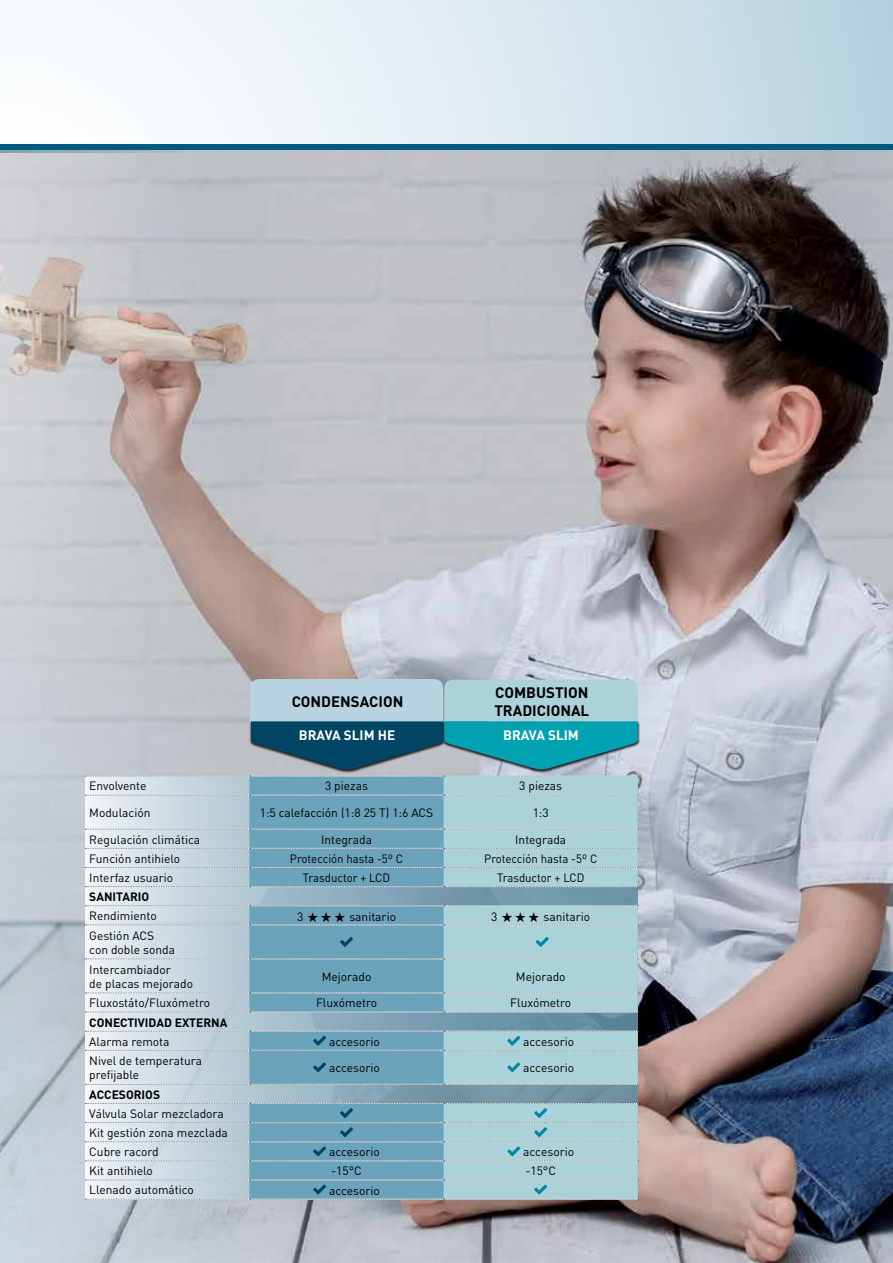
<style>
.page{position:relative;width:893px;height:1263px;background:#fff}
.page>*{position:absolute;margin:0;border:0;box-sizing:border-box;transform-origin:0 0}
.t1{font:700 15px/18px "DIN";color:#000}
.t2{font:700 13.5px "DIN";color:#fff}
.t3{font:12px/13.5px "DIN";color:#000}
.t4{font:12px "DIN";color:#000;scale:.95 1}
.t5{font:700 12px "DIN";color:#000}
</style>
<div class="page">
<svg style="left:0;top:0;width:893px;height:145px"></svg>
<svg style="left:0;top:145px;width:893px;height:6px;background:#1e6b87"></svg>
<img style="left:0;top:151px;width:893px;height:1112px">
<svg style="left:85px;top:777px;width:164px;height:403px;background:#d0dde4"></svg>
<svg style="left:249px;top:777px;width:195px;height:403px;background:#73a5bc"></svg>
<svg style="left:444px;top:777px;width:194px;height:403px;background:#a0c5cf"></svg>
<svg style="left:85px;top:795px;width:553px;height:1px"></svg>
<svg style="left:85px;top:829px;width:553px;height:1px"></svg>
<svg style="left:85px;top:848px;width:553px;height:1px"></svg>
<svg style="left:85px;top:867px;width:553px;height:1px"></svg>
<svg style="left:85px;top:886px;width:553px;height:1px"></svg>
<svg style="left:85px;top:958px;width:553px;height:1px"></svg>
<svg style="left:85px;top:992px;width:553px;height:1px"></svg>
<svg style="left:85px;top:1012px;width:553px;height:1px"></svg>
<svg style="left:85px;top:1084px;width:553px;height:1px"></svg>
<svg style="left:340px;top:937px;width:13px;height:10px"></svg>
<svg style="left:536px;top:937px;width:13px;height:10px"></svg>
<svg style="left:85px;top:1031px;width:553px;height:20px;background:#a1c3cf"></svg>
<svg style="left:313px;top:1062px;width:13px;height:10px"></svg>
<svg style="left:507px;top:1062px;width:13px;height:10px"></svg>
<svg style="left:85px;top:1103px;width:553px;height:58px;background:#a0c3d0"></svg>
<svg style="left:85px;top:1180px;width:553px;height:20px;background:#a1c3d0"></svg>
<svg style="left:85px;top:678px;width:553px;height:99px;background:#89b1bd"></svg>
<svg style="left:85px;top:905px;width:553px;height:20px;background:#a2c3d0"></svg>
<p class="t1" style="left:292px;top:692px;width:113px">CONDENSACION</p>
<p class="t1" style="left:494px;top:683px;width:96px">COMBUSTION<br>TRADICIONAL</p>
<p class="t2" style="left:299px;top:726px;width:98px">BRAVA SLIM HE</p>
<p class="t2" style="left:503px;top:726px;width:77px">BRAVA SLIM</p>
<p class="t3" style="left:89px;top:779px;width:59px">Envolvente</p>
<p class="t3" style="left:325px;top:779px;width:44px">3 piezas</p>
<p class="t3" style="left:519px;top:779px;width:44px">3 piezas</p>
<p class="t3" style="left:89px;top:806px;width:63px">Modulación</p>
<p class="t3" style="left:260px;top:806px;width:175px">1:5 calefacción (1:8 25 T) 1:6 ACS</p>
<p class="t3" style="left:533px;top:806px;width:18px">1:3</p>
<p class="t3" style="left:89px;top:832px;width:112px">Regulación climática</p>
<p class="t3" style="left:321px;top:832px;width:52px">Integrada</p>
<p class="t3" style="left:515px;top:832px;width:52px">Integrada</p>
<p class="t3" style="left:89px;top:851px;width:92px">Función antihielo</p>
<p class="t4" style="left:290px;top:851px;width:121px">Protección hasta -5º C</p>
<p class="t4" style="left:484px;top:851px;width:121px">Protección hasta -5º C</p>
<p class="t3" style="left:89px;top:871px;width:85px">Interfaz usuario</p>
<p class="t4" style="left:303px;top:870px;width:93px">Trasductor + LCD</p>
<p class="t4" style="left:497px;top:870px;width:93px">Trasductor + LCD</p>
<p class="t5" style="left:89px;top:889px;width:61px">SANITARIO</p>
<p class="t3" style="left:89px;top:909px;width:69px">Rendimiento</p>
<p class="t3" style="left:297px;top:910px;width:8px">3</p>
<p class="t3" style="left:349px;top:910px;width:48px">sanitario</p>
<p class="t3" style="left:491px;top:910px;width:8px">3</p>
<p class="t3" style="left:544px;top:910px;width:48px">sanitario</p>
<p class="t3" style="left:89px;top:929px;width:87px">Gestión ACS con doble sonda</p>
<p class="t3" style="left:89px;top:963px;width:105px">Intercambiador<br>de placas mejorado</p>
<p class="t3" style="left:322px;top:969px;width:51px">Mejorado</p>
<p class="t3" style="left:516px;top:969px;width:51px">Mejorado</p>
<p class="t3" style="left:89px;top:996px;width:122px">Fluxostáto/Fluxómetro</p>
<p class="t3" style="left:316px;top:996px;width:63px">Fluxómetro</p>
<p class="t3" style="left:510px;top:996px;width:63px">Fluxómetro</p>
<p class="t5" style="left:89px;top:1014px;width:140px">CONECTIVIDAD EXTERNA</p>
<p class="t3" style="left:89px;top:1034px;width:82px">Alarma remota</p>
<p class="t3" style="left:329px;top:1034px;width:52px">accesorio</p>
<p class="t3" style="left:523px;top:1034px;width:52px">accesorio</p>
<p class="t3" style="left:89px;top:1054px;width:114px">Nivel de temperatura prefijable</p>
<p class="t3" style="left:329px;top:1061px;width:52px">accesorio</p>
<p class="t3" style="left:523px;top:1061px;width:52px">accesorio</p>
<p class="t5" style="left:89px;top:1087px;width:72px">ACCESORIOS</p>
<p class="t3" style="left:89px;top:1104px;width:140px;line-height:19.2px">Válvula Solar mezcladora<br>Kit gestión zona mezclada<br>Cubre racord</p>
<p class="t3" style="left:329px;top:1145px;width:52px">accesorio</p>
<p class="t3" style="left:523px;top:1145px;width:52px">accesorio</p>
<p class="t3" style="left:89px;top:1164px;width:65px">Kit antihielo</p>
<p class="t3" style="left:331px;top:1164px;width:32px">-15°C</p>
<p class="t3" style="left:525px;top:1164px;width:32px">-15°C</p>
<p class="t3" style="left:89px;top:1183px;width:106px">Llenado automático</p>
<p class="t3" style="left:329px;top:1183px;width:52px">accesorio</p>
</div>
